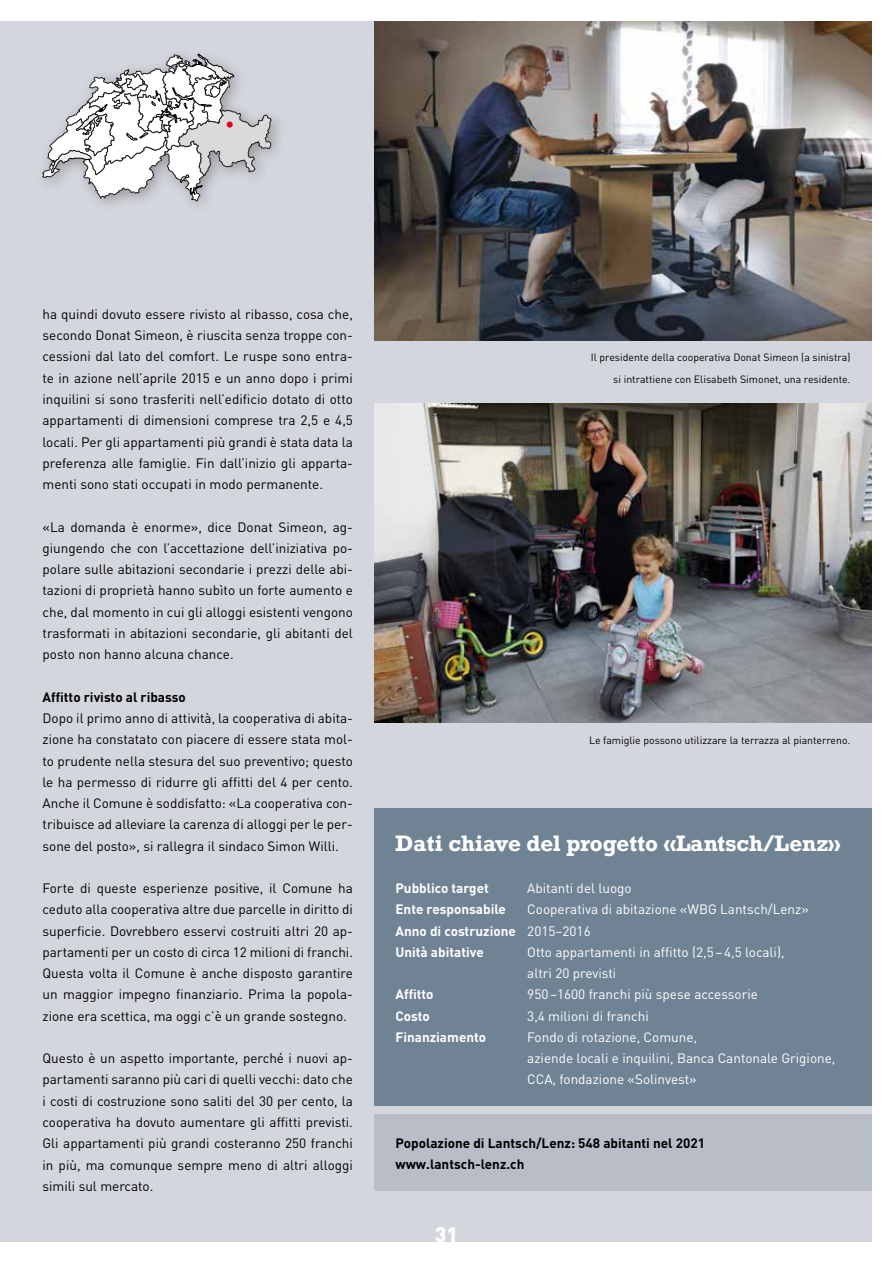
<style>
.page{position:relative;width:893px;height:1263px;background:#fff}
.page>*{position:absolute;margin:0;border:0;box-sizing:border-box;transform-origin:0 0}
.t1{font:700 21px "Rockwell";color:#fff}
.t2{font:900 21px "DINOT";color:#fff}
.t3{font:13.5px/21.3px "DINOT";color:#000;text-align:justify}
.t4{font:13.5px/21.3px "DINOT";color:#fff}
.t5{font:700 13.5px/21.3px "DINOT";color:#000}
.t6{font:700 13.5px "DINOT";color:#fff}
.t7{font:10.5px/21.3px "DINOT";color:#000;text-align:right}
.s1{font-weight:700}
</style>
<div class="page">
<div style="left:0;top:21px;width:872px;height:1221px;background:#d4d6dd"></div>
<img style="left:374px;top:21px;width:498px;height:319px">
<img style="left:374px;top:404px;width:498px;height:319px">
<svg style="left:43px;top:54px;width:228px;height:147px"></svg>
<div style="left:374px;top:808px;width:498px;height:298px;background:#708395"></div>
<div style="left:374px;top:1114px;width:498px;height:77px;background:#b8bdc7"></div>
<p class="t3" style="left:43px;top:303px;width:312px">ha quindi dovuto essere rivisto al ribasso, cosa che, secondo Donat Simeon, è riuscita senza troppe con&shy;cessioni dal lato del comfort. Le ruspe sono entra&shy;te in azione nell’aprile 2015 e un anno dopo i primi inquilini si sono trasferiti nell’edificio dotato di otto appartamenti di dimensioni comprese tra 2,5 e 4,5 locali. Per gli appartamenti più grandi è stata data la preferenza alle famiglie. Fin dall’inizio gli apparta&shy;menti sono stati occupati in modo permanente.</p>
<p class="t3" style="left:43px;top:515px;width:312px">«La domanda è enorme», dice Donat Simeon, ag&shy;giungendo che con l’accettazione dell’iniziativa po&shy;polare sulle abitazioni secondarie i prezzi delle abi&shy;tazioni di proprietà hanno subìto un forte aumento e che, dal momento in cui gli alloggi esistenti vengono trasformati in abitazioni secondarie, gli abitanti del posto non hanno alcuna chance.</p>
<p class="t5" style="left:43px;top:686px;width:145px">Affitto rivisto al ribasso</p>
<p class="t3" style="left:43px;top:707px;width:312px">Dopo il primo anno di attività, la cooperativa di abita&shy;zione ha constatato con piacere di essere stata mol&shy;to prudente nella stesura del suo preventivo; questo le ha permesso di ridurre gli affitti del 4 per cento.<br>Anche il Comune è soddisfatto: «La cooperativa con&shy;tribuisce ad alleviare la carenza di alloggi per le per&shy;sone del posto», si rallegra il sindaco Simon Willi.</p>
<p class="t3" style="left:43px;top:877px;width:312px">Forte di queste esperienze positive, il Comune ha ceduto alla cooperativa altre due parcelle in diritto di superficie. Dovrebbero esservi costruiti altri 20 ap&shy;partamenti per un costo di circa 12 milioni di franchi.<br>Questa volta il Comune è anche disposto garantire un maggior impegno finanziario. Prima la popola&shy;zione era scettica, ma oggi c’è un grande sostegno.</p>
<p class="t3" style="left:43px;top:1047px;width:312px">Questo è un aspetto importante, perché i nuovi ap&shy;partamenti saranno più cari di quelli vecchi: dato che i costi di costruzione sono saliti del 30 per cento, la cooperativa ha dovuto aumentare gli affitti previsti.<br>Gli appartamenti più grandi costeranno 250 franchi in più, ma comunque sempre meno di altri alloggi simili sul mercato.</p>
<p class="t7" style="left:591px;top:347px;width:261px">Il presidente della cooperativa Donat Simeon (a sinistra) si intrattiene con Elisabeth Simonet, una residente.</p>
<p class="t7" style="left:589px;top:729px;width:263px">Le famiglie possono utilizzare la terrazza al pianterreno.</p>
<h1 class="t1" style="left:395px;top:829px;width:447px">Dati chiave del progetto «Lantsch/Lenz»</h1>
<p class="t6" style="left:395px;top:879px;width:95px">Pubblico target</p>
<p class="t4" style="left:527px;top:877px;width:106px">Abitanti del luogo</p>
<p class="t6" style="left:395px;top:900px;width:112px">Ente responsabile</p>
<p class="t4" style="left:395px;top:898px;width:415px;text-indent:132px">Cooperativa di abitazione «WBG Lantsch/Lenz»<br><span class="s1">Anno di costruzione</span> 2015–2016<br><span class="s1">Unità abitative</span></p>
<p class="t4" style="left:527px;top:941px;width:259px">Otto appartamenti in affitto (2,5–4,5 locali), altri 20 previsti</p>
<p class="t6" style="left:395px;top:985px;width:40px">Affitto</p>
<p class="t4" style="left:527px;top:983px;width:232px">950–1600 franchi più spese accessorie</p>
<p class="t6" style="left:395px;top:1006px;width:36px">Costo</p>
<p class="t4" style="left:527px;top:1004px;width:123px">3,4 milioni di franchi</p>
<p class="t6" style="left:395px;top:1028px;width:92px">Finanziamento</p>
<p class="t4" style="left:527px;top:1026px;width:310px">Fondo di rotazione, Comune,<br>aziende locali e inquilini, Banca Cantonale Grigione,<br>CCA, fondazione «Solinvest»</p>
<p class="t5" style="left:395px;top:1132px;width:311px">Popolazione di Lantsch/Lenz: 548 abitanti nel 2021 www.lantsch-lenz.ch</p>
<h1 class="t2" style="left:435px;top:1220px;width:25px">31</h1>
</div>
